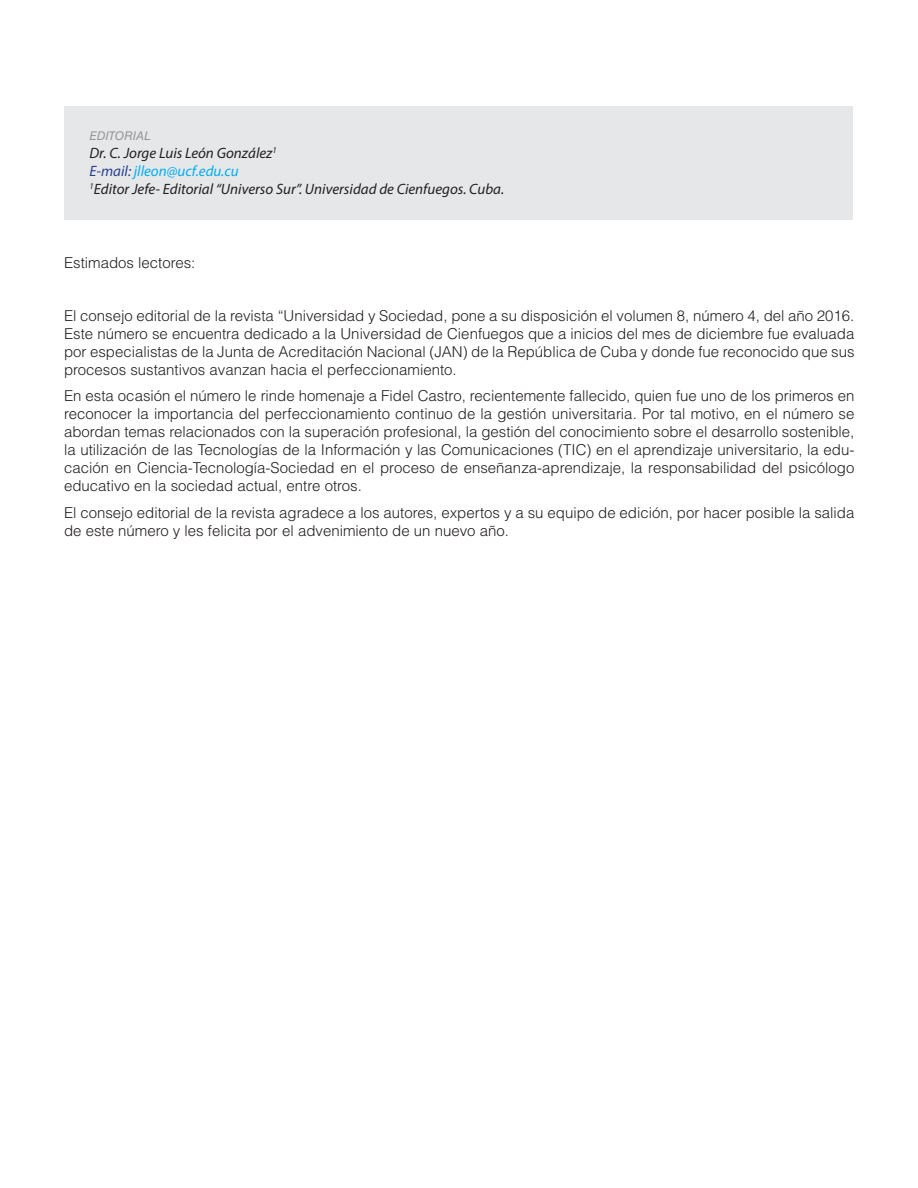
<style>
.page{position:relative;width:918px;height:1188px;background:#fff}
.page>*{position:absolute;margin:0;border:0;box-sizing:border-box;transform-origin:0 0}
.TEXTO{font:300 15px/18px "Helvetica LT Std";color:#231f20;text-align:justify}
.nombre_de_autor-Edit{font:italic 15px "Myriad Pro";color:#231f20}
.nombre_de_autor-Edit-2{font:italic 15px "Myriad Pro";color:#00aeef}
.Titulo_gris_itálica{font:italic 12px "Helvetica LT Std";color:#939598}
.s1{color:#253f8e}
</style>
<div class="page">
<div style="left:64px;top:106px;width:789px;height:114px;background:#e6e7e9"></div>
<p class="Titulo_gris_itálica" style="left:90px;top:129px;width:63px">EDITORIAL</p>
<p class="nombre_de_autor-Edit" style="left:90px;top:144px;width:189px">Dr. C. Jorge Luis León González<sup>1</sup></p>
<p class="nombre_de_autor-Edit-2" style="left:90px;top:162px;width:151px"><span class="s1">E-mail:</span> jlleon@ucf.edu.cu</p>
<p class="nombre_de_autor-Edit" style="left:90px;top:180px;width:416px"><sup>1</sup>Editor Jefe- Editorial “Universo Sur”. Universidad de Cienfuegos. Cuba.</p>
<p class="TEXTO" style="left:64px;top:253px;width:133px">Estimados lectores:</p>
<p class="TEXTO" style="left:64px;top:306px;width:792px">El consejo editorial de la revista “Universidad y Sociedad, pone a su disposición el volumen 8, número 4, del año 2016.<br>Este número se encuentra dedicado a la Universidad de Cienfuegos que a inicios del mes de diciembre fue evaluada por especialistas de la Junta de Acreditación Nacional (JAN) de la República de Cuba y donde fue reconocido que sus procesos sustantivos avanzan hacia el perfeccionamiento.</p>
<p class="TEXTO" style="left:64px;top:387px;width:792px">En esta ocasión el número le rinde homenaje a Fidel Castro, recientemente fallecido, quien fue uno de los primeros en reconocer la importancia del perfeccionamiento continuo de la gestión universitaria. Por tal motivo, en el número se abordan temas relacionados con la superación profesional, la gestión del conocimiento sobre el desarrollo sostenible, la utilización de las Tecnologías de la Información y las Comunicaciones (TIC) en el aprendizaje universitario, la edu&shy;cación en Ciencia-Tecnología-Sociedad en el proceso de enseñanza-aprendizaje, la responsabilidad del psicólogo educativo en la sociedad actual, entre otros.</p>
<p class="TEXTO" style="left:64px;top:503px;width:792px">El consejo editorial de la revista agradece a los autores, expertos y a su equipo de edición, por hacer posible la salida de este número y les felicita por el advenimiento de un nuevo año.</p>
</div>
